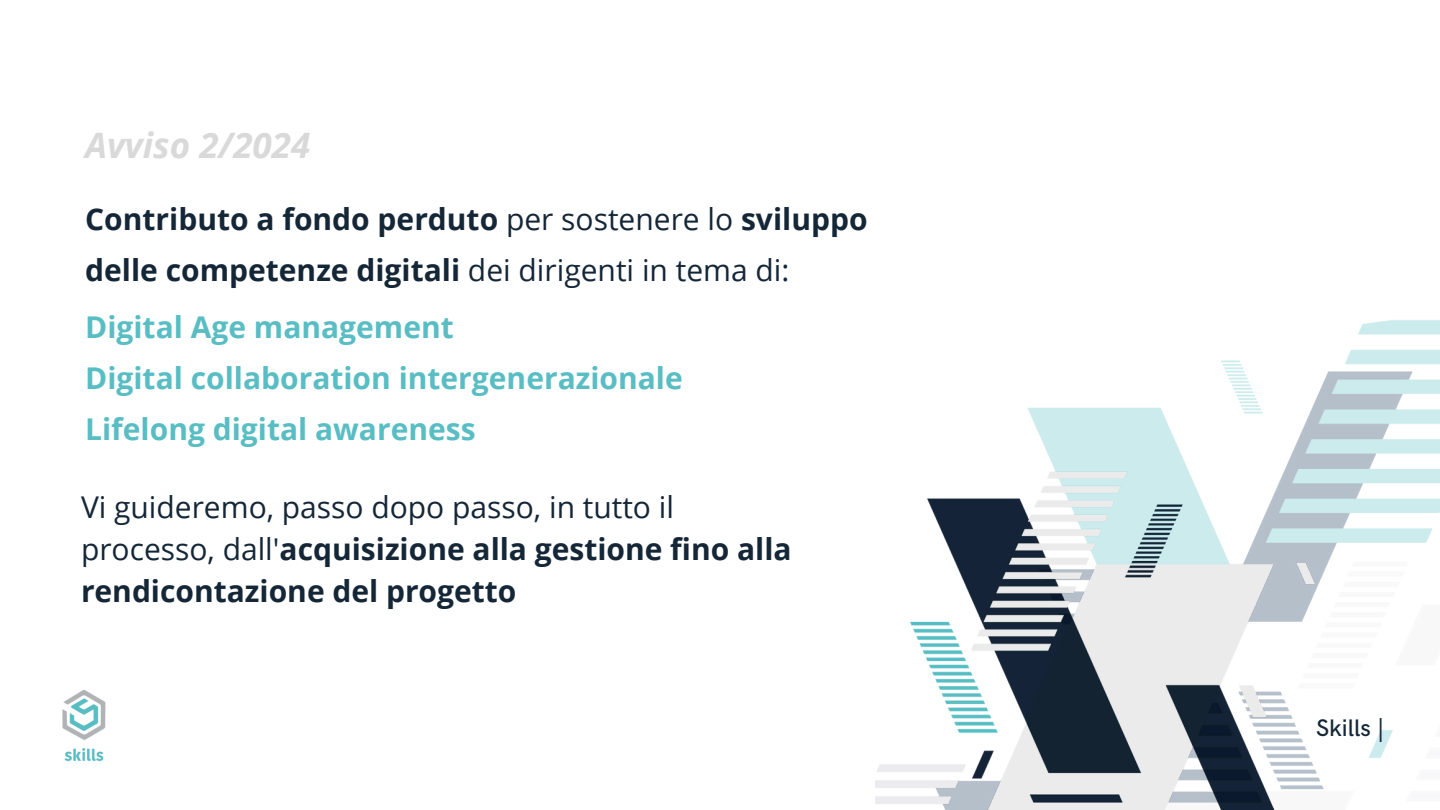
<style>
.page{position:relative;width:1440px;height:810px;background:#fff}
.page>*{position:absolute;margin:0;border:0;box-sizing:border-box;transform-origin:0 0}
.t1{font:italic 700 35px "Open Sans";color:#d9d9d9}
.t2{font:700 30px/42px "Open Sans";color:#152737}
.t3{font:700 30px/51.3px "Open Sans";color:#59bdc4}
.t4{font:500 24px "HK Grotesk";color:#152737}
.s1{font-weight:400}
</style>
<div class="page">
<img style="left:875px;top:320px;width:565px;height:490px">
<img style="left:62px;top:690px;width:44px;height:72px">
<p class="t1" style="left:85px;top:121px;width:227px">Avviso 2/2024</p>
<h3 class="t2" style="left:85px;top:193px;width:784px;line-height:51.3px">Contributo a fondo perduto <span class="s1">per sostenere lo</span> sviluppo delle competenze digitali <span class="s1">dei dirigenti in tema di:</span></h3>
<h2 class="t3" style="left:85px;top:300px;width:599px">Digital Age management<br>Digital collaboration intergenerazionale<br>Lifelong digital awareness</h2>
<p class="t2" style="left:81px;top:486px;width:712px"><span class="s1">Vi guideremo, passo dopo passo, in tutto il processo, dall'</span>acquisizione alla gestione fino alla rendicontazione del progetto</p>
<p class="t4" style="left:1316px;top:715px;width:70px">Skills |</p>
</div>
